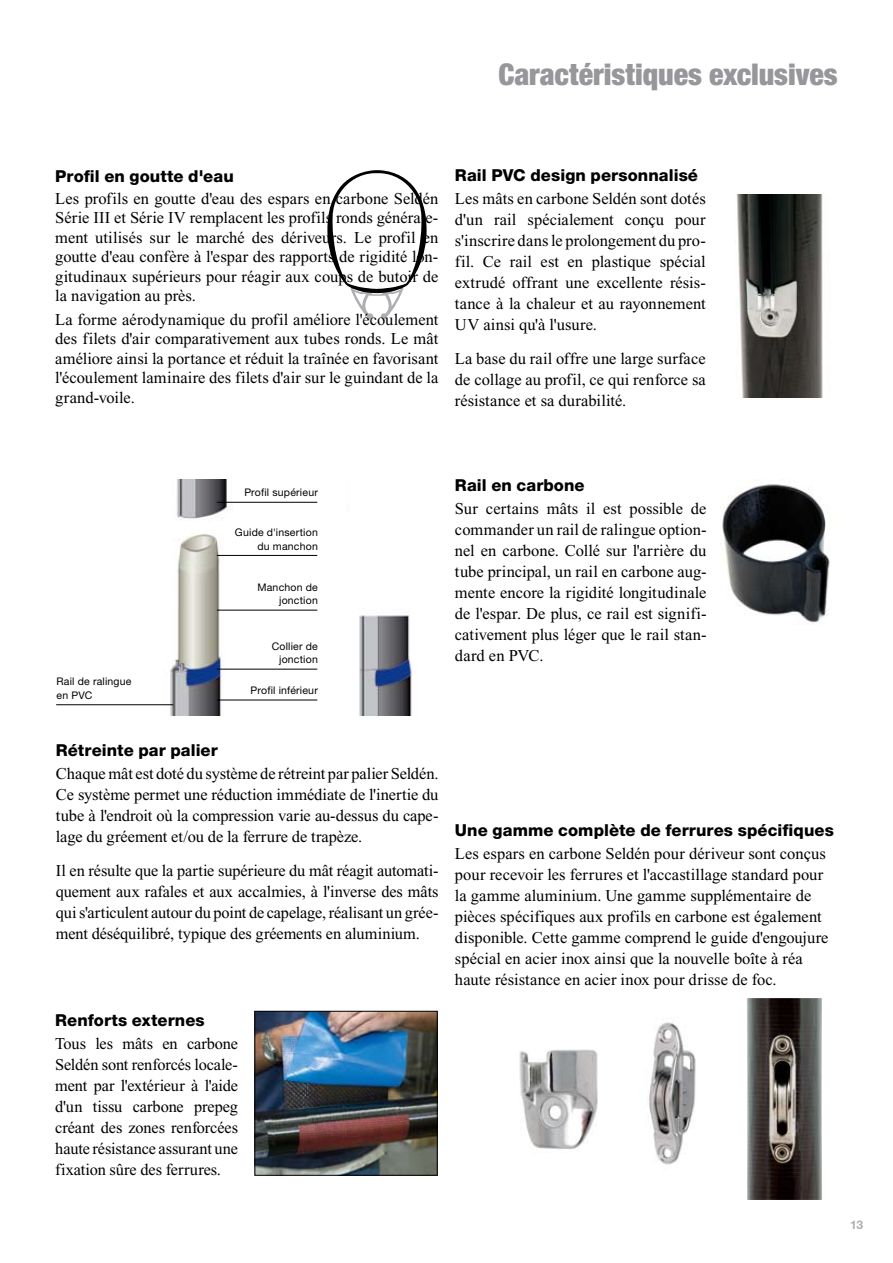
<style>
.page{position:relative;width:893px;height:1263px;background:#fff}
.page>*{position:absolute;margin:0;border:0;box-sizing:border-box;transform-origin:0 0}
.t1{font:900 condensed 30px "Helvetica Neue LT Pro";color:#97979b}
.t2{font:16.5px/21px "Times New Roman";color:#000;text-align:justify}
.t3{font:800 16.5px "Helvetica Neue LT Pro";letter-spacing:.005em;color:#000}
.t4{font:700 12px "Helvetica Neue LT Pro";color:#aeafb2}
.t5{font:10.5px/13.5px "Helvetica Neue LT Pro";letter-spacing:.02em;color:#000;text-align:right}
</style>
<div class="page">
<img style="left:736px;top:194px;width:87px;height:203px">
<img style="left:359px;top:615px;width:53px;height:101px">
<img style="left:519px;top:1049px;width:79px;height:100px">
<img style="left:649px;top:1018px;width:47px;height:147px">
<img style="left:257px;top:1013px;width:178px;height:160px">
<div style="left:255px;top:1011px;width:182px;height:164px;border:1px solid #000"></div>
<svg style="left:327px;top:170px;width:100px;height:149px"></svg>
<img style="left:747px;top:998px;width:75px;height:202px">
<img style="left:720px;top:484px;width:110px;height:140px">
<img style="left:156px;top:480px;width:77px;height:236px">
<hr style="left:56px;top:704px;width:117px;height:1px;background:#000">
<hr style="left:217px;top:669px;width:100px;height:1px;background:#000">
<hr style="left:217px;top:555px;width:100px;height:1px;background:#000">
<hr style="left:217px;top:502px;width:100px;height:1px;background:#000">
<hr style="left:217px;top:700px;width:100px;height:1px;background:#000">
<hr style="left:217px;top:610px;width:100px;height:1px;background:#000">
<h1 class="t1" style="left:498px;top:56px;width:341px">Caractéristiques exclusives</h1>
<p class="t3" style="left:55px;top:166px;width:180px">Profil en goutte d'eau</p>
<p class="t2" style="left:55px;top:188px;width:385px;line-height:19.5px">Les profils en goutte d'eau des espars en carbone Seldén Série III et Série IV remplacent les profils ronds générale&shy;ment utilisés sur le marché des dériveurs. Le profil en goutte d'eau confère à l'espar des rapports de rigidité lon&shy;gitudinaux supérieurs pour réagir aux coups de butoir de la navigation au près.</p>
<p class="t2" style="left:55px;top:310px;width:385px;line-height:19.5px">La forme aérodynamique du profil améliore l'écoulement des filets d'air comparativement aux tubes ronds. Le mât améliore ainsi la portance et réduit la traînée en favorisant l'écoulement laminaire des filets d'air sur le guindant de la grand-voile.</p>
<p class="t3" style="left:455px;top:166px;width:245px">Rail PVC design personnalisé</p>
<p class="t2" style="left:455px;top:188px;width:252px">Les mâts en carbone Seldén sont dotés d'un rail spécialement conçu pour s'inscrire dans le prolongement du pro&shy;fil. Ce rail est en plastique spécial extrudé offrant une excellente résis&shy;tance à la chaleur et au rayonnement UV ainsi qu'à l'usure.</p>
<p class="t2" style="left:455px;top:348px;width:252px">La base du rail offre une large surface de collage au profil, ce qui renforce sa résistance et sa durabilité.</p>
<p class="t5" style="left:57px;top:675px;width:76px;text-align:left">Rail de ralingue en PVC</p>
<p class="t5" style="left:244px;top:486px;width:75px">Profil supérieur</p>
<p class="t5" style="left:235px;top:525px;width:84px">Guide d'insertion du manchon</p>
<p class="t5" style="left:257px;top:580px;width:62px">Manchon de jonction</p>
<p class="t5" style="left:272px;top:639px;width:48px">Collier de jonction</p>
<p class="t5" style="left:251px;top:683px;width:69px">Profil inférieur</p>
<p class="t3" style="left:455px;top:475px;width:131px">Rail en carbone</p>
<p class="t2" style="left:455px;top:498px;width:253px">Sur certains mâts il est possible de commander un rail de ralingue option&shy;nel en carbone. Collé sur l'arrière du tube principal, un rail en carbone aug&shy;mente encore la rigidité longitudinale de l'espar. De plus, ce rail est signifi&shy;cativement plus léger que le rail stan&shy;dard en PVC.</p>
<p class="t3" style="left:56px;top:740px;width:163px">Rétreinte par palier</p>
<p class="t2" style="left:56px;top:763px;width:384px">Chaque mât est doté du système de rétreint par palier Seldén.<br>Ce système permet une réduction immédiate de l'inertie du tube à l'endroit où la compression varie au-dessus du cape&shy;lage du gréement et/ou de la ferrure de trapèze.</p>
<p class="t2" style="left:56px;top:860px;width:384px">Il en résulte que la partie supérieure du mât réagit automati&shy;quement aux rafales et aux accalmies, à l'inverse des mâts qui s'articulent autour du point de capelage, réalisant un grée&shy;ment déséquilibré, typique des gréements en aluminium.</p>
<p class="t3" style="left:55px;top:1010px;width:151px">Renforts externes</p>
<p class="t2" style="left:55px;top:1033px;width:184px">Tous les mâts en carbone Seldén sont renforcés locale&shy;ment par l'extérieur à l'aide d'un tissu carbone prepeg créant des zones renforcées haute résistance assurant une fixation sûre des ferrures.</p>
<p class="t3" style="left:455px;top:820px;width:380px">Une gamme complète de ferrures spécifiques</p>
<p class="t2" style="left:455px;top:843px;width:375px;text-align:left">Les espars en carbone Seldén pour dériveur sont conçus pour recevoir les ferrures et l'accastillage standard pour la gamme aluminium. Une gamme supplémentaire de pièces spécifiques aux profils en carbone est également disponible. Cette gamme comprend le guide d'engoujure spécial en acier inox ainsi que la nouvelle boîte à réa haute résistance en acier inox pour drisse de foc.</p>
<p class="t4" style="left:850px;top:1217px;width:15px">13</p>
</div>
